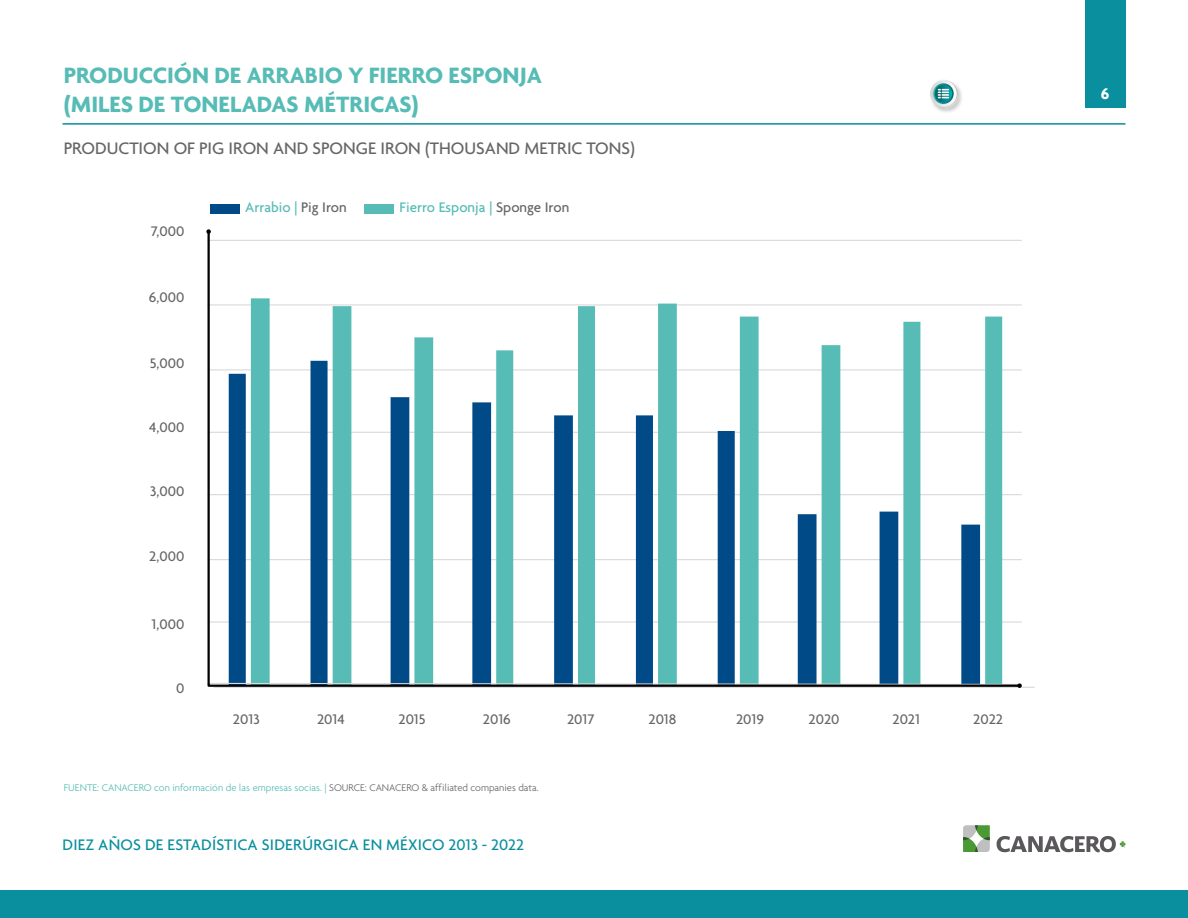
<style>
.page{position:relative;width:1188px;height:918px;background:#fff}
.page>*{position:absolute;margin:0;border:0;box-sizing:border-box;transform-origin:0 0}
.t1{font:700 24px/28.8px "Agenda";color:#56bcb5}
.t2{font:500 18px "Agenda";color:#666}
.t3{font:500 16.5px "Agenda";letter-spacing:.015em;color:#0a8f9e}
.t4{font:700 16.5px "Agenda";color:#fff}
.t5{font:500 15px "Agenda";color:#666}
.t6{font:500 15px "Agenda";color:#56bcb5}
.t7{font:300 10.5px "Agenda";color:#56bcb5}
.s1{color:#666}
</style>
<div class="page">
<div style="left:1085px;top:0;width:40px;height:108px;background:#0a8f9e"></div>
<hr style="left:63px;top:123px;width:1062px;height:2px;background:#0a8f9e">
<svg style="left:963px;top:825px;width:27px;height:27px"></svg>
<svg style="left:997px;top:836px;width:129px;height:17px"></svg>
<div style="left:0;top:891px;width:1188px;height:27px;background:#0a8f9e"></div>
<div style="left:929px;top:80px;width:35px;height:34px;background:#000;opacity:.3"></div>
<svg style="left:929px;top:80px;width:28px;height:28px"></svg>
<div style="left:210px;top:204px;width:30px;height:10px;background:#004a87"></div>
<div style="left:365px;top:204px;width:29px;height:10px;background:#56bcb5"></div>
<hr style="left:213px;top:687px;width:822px;height:1px;background:#d9d9d9">
<svg style="left:207px;top:234px;width:815px;height:448px"></svg>
<svg style="left:207px;top:682px;width:815px;height:6px"></svg>
<svg style="left:206px;top:229px;width:5px;height:5px"></svg>
<h1 class="t1" style="left:64px;top:60px;width:480px">PRODUCCIÓN DE ARRABIO Y FIERRO ESPONJA (MILES DE TONELADAS MÉTRICAS)</h1>
<h2 class="t2" style="left:64px;top:137px;width:573px">PRODUCTION OF PIG IRON AND SPONGE IRON (THOUSAND METRIC TONS)</h2>
<h3 class="t5" style="left:151px;top:222px;width:35px">7,000</h3>
<h3 class="t5" style="left:149px;top:288px;width:37px">6,000</h3>
<h3 class="t5" style="left:150px;top:354px;width:36px">5,000</h3>
<h3 class="t5" style="left:149px;top:418px;width:37px">4,000</h3>
<h3 class="t5" style="left:150px;top:482px;width:36px">3,000</h3>
<h3 class="t5" style="left:149px;top:547px;width:37px">2,000</h3>
<h3 class="t5" style="left:152px;top:615px;width:34px">1,000</h3>
<h3 class="t5" style="left:176px;top:679px;width:10px">0</h3>
<h3 class="t6" style="left:245px;top:198px;width:103px">Arrabio | <span class="s1">Pig Iron</span></h3>
<h3 class="t6" style="left:400px;top:198px;width:171px">Fierro Esponja | <span class="s1">Sponge Iron</span></h3>
<h3 class="t5" style="left:233px;top:710px;width:28px">2013</h3>
<h3 class="t5" style="left:317px;top:710px;width:29px">2014</h3>
<h3 class="t5" style="left:398px;top:710px;width:29px">2015</h3>
<h3 class="t5" style="left:483px;top:710px;width:30px">2016</h3>
<h3 class="t5" style="left:567px;top:710px;width:29px">2017</h3>
<h3 class="t5" style="left:648px;top:710px;width:30px">2018</h3>
<h3 class="t5" style="left:736px;top:710px;width:30px">2019</h3>
<h3 class="t5" style="left:809px;top:710px;width:33px">2020</h3>
<h3 class="t5" style="left:892px;top:710px;width:29px">2021</h3>
<h3 class="t5" style="left:973px;top:710px;width:31px">2022</h3>
<p class="t7" style="left:64px;top:781px;width:476px">FUENTE: CANACERO con información de las empresas socias. | <span class="s1">SOURCE: CANACERO &amp; affiliated companies data.</span></p>
<h3 class="t3" style="left:63px;top:835px;width:463px">DIEZ AÑOS DE ESTADÍSTICA SIDERÚRGICA EN MÉXICO 2013 - 2022</h3>
<h3 class="t4" style="left:1101px;top:83px;width:10px">6</h3>
</div>
